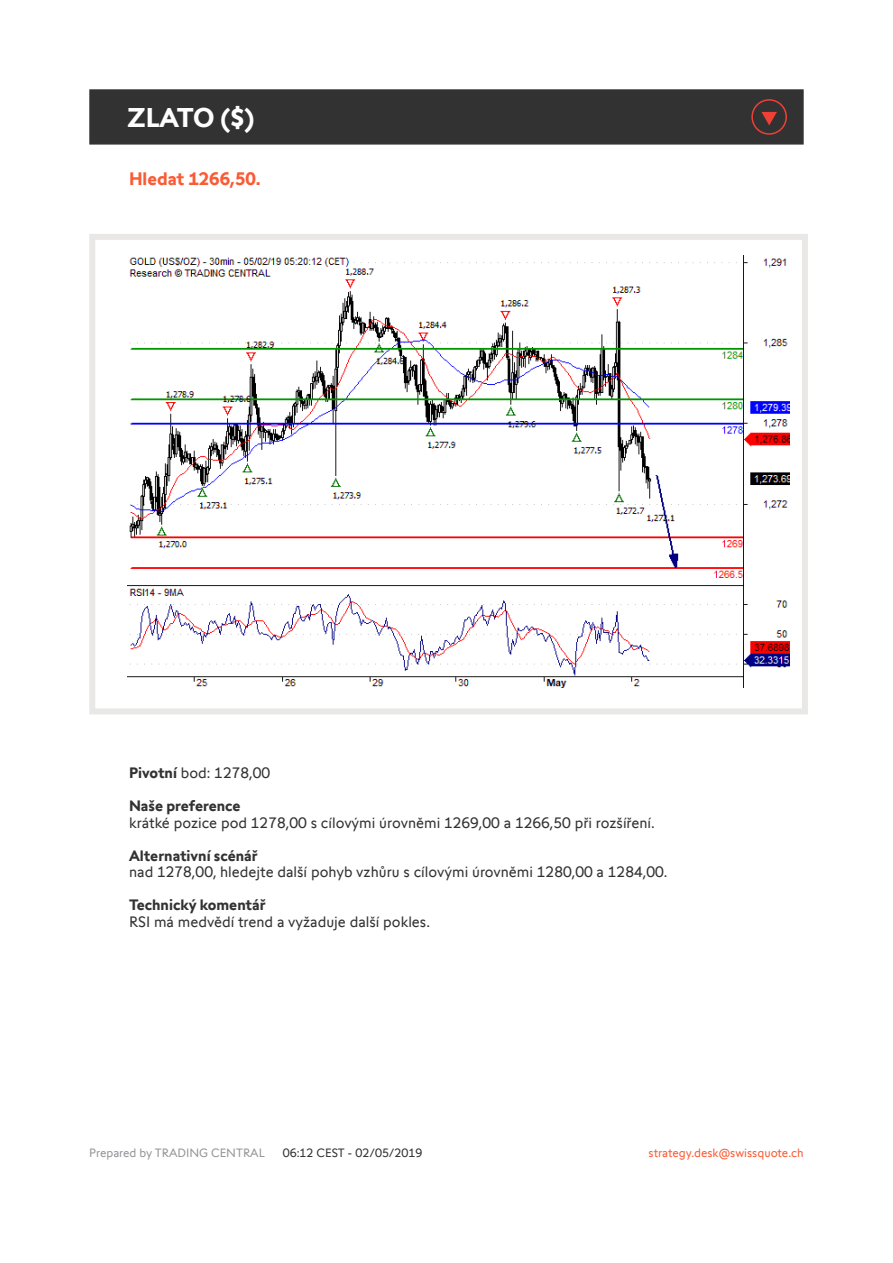
<style>
.page{position:relative;width:893px;height:1263px;background:#fff}
.page>*{position:absolute;margin:0;border:0;box-sizing:border-box;transform-origin:0 0}
.t1{font:700 27px "Swissquote CT";letter-spacing:-.015em;color:#fff}
.t2{font:700 18px "Swissquote CT";color:#fa5b35}
.t3{font:15px "Swissquote CT";color:#323232}
.t4{font:700 15px "Swissquote CT";color:#323232}
.t5{font:12px "Swissquote CT";color:#fa5b35}
.t6{font:12px "Swissquote CT";color:#939598}
.t7{font:12px "Swissquote CT";color:#323232}
.s1{font-weight:700}
</style>
<div class="page">
<div style="left:89px;top:234px;width:719px;height:480px;border:6px solid #e9e8e7"></div>
<div style="left:89px;top:89px;width:715px;height:56px;background:#323232;border:2px solid #323232"></div>
<img style="left:128px;top:255px;width:661px;height:432px">
<svg style="left:751px;top:99px;width:36px;height:36px"></svg>
<h1 class="t1" style="left:128px;top:101px;width:128px">ZLATO ($)</h1>
<p class="t2" style="left:129px;top:168px;width:133px">Hledat 1266,50.</p>
<p class="t3" style="left:129px;top:764px;width:143px"><span class="s1">Pivotní</span> bod: 1278,00</p>
<p class="t4" style="left:129px;top:797px;width:113px">Naše preference</p>
<p class="t3" style="left:129px;top:814px;width:527px">krátké pozice pod 1278,00 s cílovými úrovněmi 1269,00 a 1266,50 při rozšíření.</p>
<p class="t4" style="left:129px;top:846px;width:130px">Alternativní scénář</p>
<p class="t3" style="left:129px;top:863px;width:540px">nad 1278,00, hledejte další pohyb vzhůru s cílovými úrovněmi 1280,00 a 1284,00.</p>
<p class="t4" style="left:129px;top:896px;width:138px">Technický komentář</p>
<p class="t3" style="left:129px;top:913px;width:302px">RSI má medvědí trend a vyžaduje další pokles.</p>
<p class="t6" style="left:89px;top:1145px;width:177px">Prepared by TRADING CENTRAL</p>
<p class="t7" style="left:283px;top:1145px;width:141px">06:12 CEST - 02/05/2019</p>
<p class="t5" style="left:649px;top:1145px;width:157px">strategy.desk@swissquote.ch</p>
</div>
